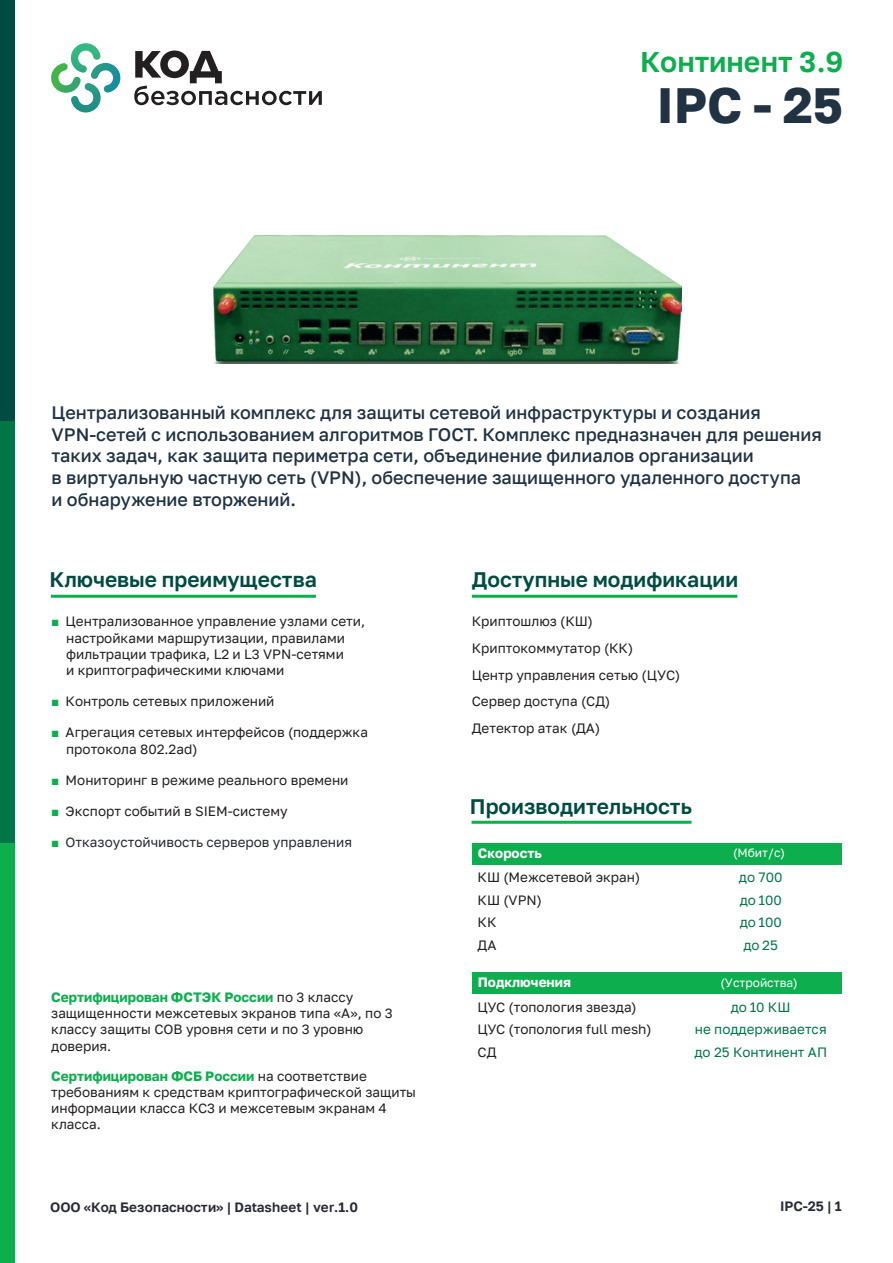
<style>
.page{position:relative;width:893px;height:1263px;background:#fff}
.page>*{position:absolute;margin:0;border:0;box-sizing:border-box;transform-origin:0 0}
.t1{font:700 49.5px "Golos Text";color:#213242}
.t2{font:600 28.5px "Golos Text";color:#0cae4e}
.t3{font:600 21px "Golos Text";color:#004c42}
.t4{font:500 18px/21.6px "Golos Text";color:#213242}
.t5{font:13.5px/16.2px "Golos Text";color:#231f20}
.t6{font:13.5px "Golos Text";color:#007648}
.t7{font:600 13.5px "Golos Text";color:#272935}
.t8{font:13.5px "Golos Text";color:#272935}
.t9{font:700 13.5px "Golos Text";color:#fff}
.t10{font:12px "Golos Text";color:#fff}
.s1{font-family:"Arial";color:#0cae4e}
.s2{font-weight:700;color:#0cae4e}
</style>
<div class="page">
<div style="left:472px;top:843px;width:370px;height:21px;background:#0cae4e"></div>
<div style="left:472px;top:972px;width:370px;height:21px;background:#0cae4e"></div>
<hr style="left:471px;top:821px;width:221px;height:3px;background:#0cae4e">
<hr style="left:472px;top:595px;width:265px;height:3px;background:#0cae4e">
<hr style="left:51px;top:595px;width:265px;height:3px;background:#0cae4e">
<svg style="left:134px;top:51px;width:188px;height:54px"></svg>
<svg style="left:51px;top:43px;width:70px;height:69px"></svg>
<div style="left:0;top:0;width:14px;height:461px;background:#004c42"></div>
<div style="left:0;top:420px;width:14px;height:451px;background:#007648"></div>
<div style="left:0;top:843px;width:14px;height:420px;background:#0cae4e"></div>
<img style="left:213px;top:235px;width:468px;height:128px">
<h2 class="t2" style="left:640px;top:44px;width:204px">Континент 3.9</h2>
<h1 class="t1" style="left:657px;top:75px;width:188px">IPC - 25</h1>
<p class="t4" style="left:52px;top:402px;width:772px">Централизованный комплекс для защиты сетевой инфраструктуры и создания VPN-сетей с использованием алгоритмов ГОСТ. Комплекс предназначен для решения таких задач, как защита периметра сети, объединение филиалов организации<br>в виртуальную частную сеть (VPN), обеспечение защищенного удаленного доступа<br>и обнаружение вторжений.</p>
<h3 class="t3" style="left:49px;top:567px;width:269px">Ключевые преимущества</h3>
<p class="t5" style="left:66px;top:613px;width:300px;text-indent:-15px"><span class="s1">■</span> Централизованное управление узлами сети, настройками маршрутизации, правилами фильтрации трафика, L2 и L3 VPN-сетями<br>и криптографическими ключами</p>
<p class="t5" style="left:51px;top:693px;width:225px"><span class="s1">■</span> Контроль сетевых приложений</p>
<p class="t5" style="left:66px;top:724px;width:303px;text-indent:-15px"><span class="s1">■</span> Агрегация сетевых интерфейсов (поддержка протокола 802.2ad)</p>
<p class="t5" style="left:51px;top:772px;width:299px"><span class="s1">■</span> Мониторинг в режиме реального времени</p>
<p class="t5" style="left:51px;top:803px;width:238px"><span class="s1">■</span> Экспорт событий в SIEM-систему</p>
<p class="t8" style="left:51px;top:834px;width:302px"><span class="s1">■</span> Отказоустойчивость серверов управления</p>
<p class="t5" style="left:51px;top:989px;width:343px"><span class="s2">Сертифицирован ФСТЭК России</span> по 3 классу защищенности межсетевых экранов типа «А», по 3 классу защиты СОВ уровня сети и по 3 уровню доверия.</p>
<p class="t5" style="left:51px;top:1068px;width:366px"><span class="s2">Сертифицирован ФСБ России</span> на соответствие требованиям к средствам криптографической защиты информации класса КС3 и межсетевым экранам 4 класса.</p>
<h3 class="t3" style="left:472px;top:567px;width:268px">Доступные модификации</h3>
<p class="t5" style="left:472px;top:608px;width:210px;line-height:26.7px">Криптошлюз (КШ)<br>Криптокоммутатор (КК)<br>Центр управления сетью (ЦУС)<br>Сервер доступа (СД)<br>Детектор атак (ДА)</p>
<h3 class="t3" style="left:470px;top:793px;width:223px">Производительность</h3>
<p class="t9" style="left:478px;top:845px;width:66px">Скорость</p>
<p class="t10" style="left:733px;top:846px;width:54px">(Мбит/с)</p>
<p class="t5" style="left:478px;top:869px;width:164px">КШ (Межсетевой экран)</p>
<p class="t6" style="left:739px;top:869px;width:45px">до 700</p>
<p class="t5" style="left:478px;top:892px;width:66px">КШ (VPN)</p>
<p class="t6" style="left:740px;top:892px;width:44px">до 100</p>
<p class="t5" style="left:478px;top:914px;width:20px">КК</p>
<p class="t6" style="left:740px;top:914px;width:44px">до 100</p>
<p class="t5" style="left:478px;top:937px;width:20px">ДА</p>
<p class="t6" style="left:743px;top:937px;width:36px">до 25</p>
<p class="t9" style="left:478px;top:974px;width:95px">Подключения</p>
<p class="t10" style="left:720px;top:975px;width:79px">(Устройства)</p>
<p class="t5" style="left:478px;top:998px;width:161px">ЦУС (топология звезда)</p>
<p class="t6" style="left:731px;top:999px;width:61px">до 10 КШ</p>
<p class="t5" style="left:478px;top:1021px;width:176px">ЦУС (топология full mesh)</p>
<p class="t6" style="left:695px;top:1021px;width:133px">не поддерживается</p>
<p class="t5" style="left:478px;top:1043px;width:21px">СД</p>
<p class="t6" style="left:694px;top:1044px;width:134px">до 25 Континент АП</p>
<p class="t7" style="left:50px;top:1199px;width:309px">ООО «Код Безопасности» | Datasheet | ver.1.0</p>
<p class="t7" style="left:780px;top:1198px;width:63px">IPC-25 | 1</p>
</div>
